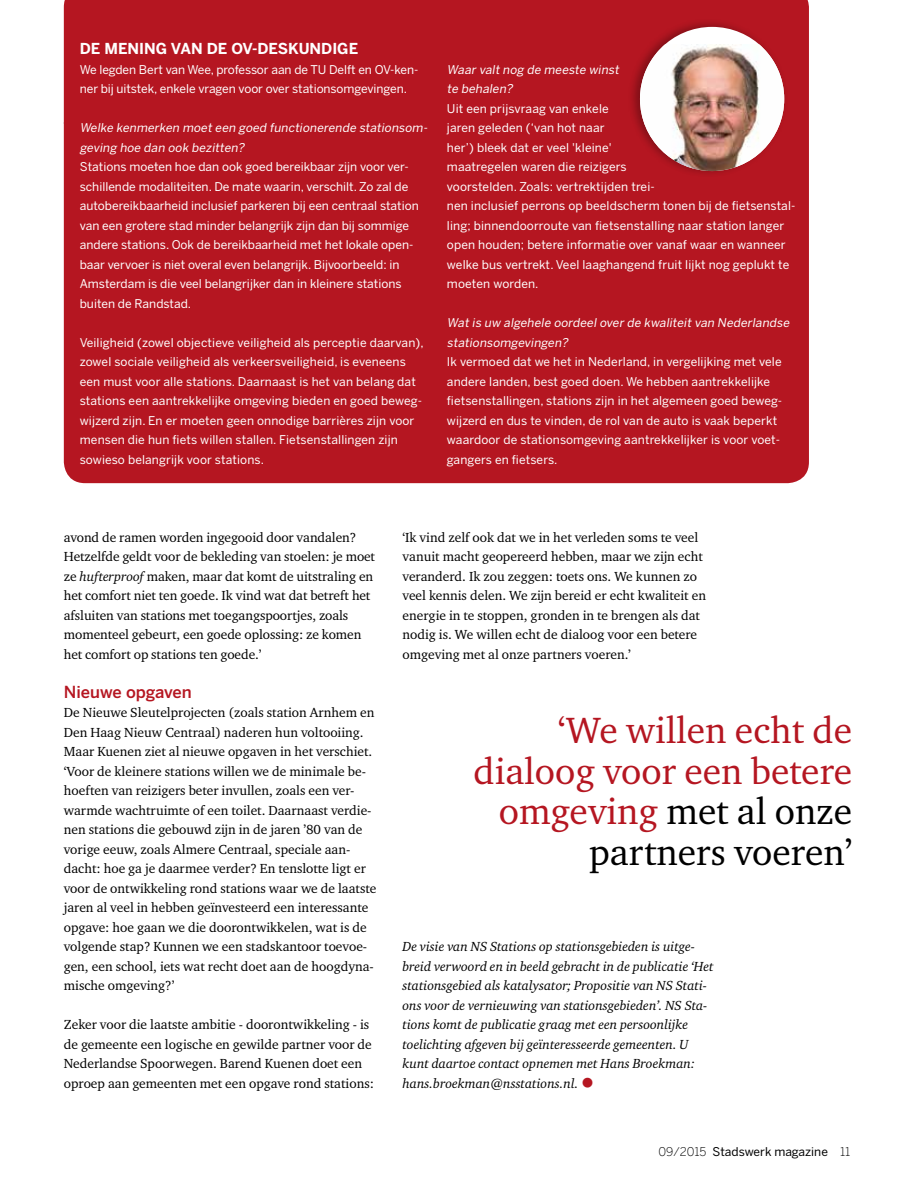
<style>
.page{position:relative;width:915px;height:1191px;background:#fff}
.page>*{position:absolute;margin:0;border:0;box-sizing:border-box;transform-origin:0 0}
.t1{font:37.5px/40.5px "Charter ITC Std";color:#b51621;text-align:right}
.t2{font:500 16.5px "Benton Sans";color:#b51621}
.t3{font:700 15px "Benton Sans";color:#fff}
.t4{font:13.5px/19.5px "Charter ITC Std";color:#000}
.t5{font:italic 13.5px/19.5px "Charter ITC Std";color:#000}
.t6{font:12px/19.5px "Benton Sans";letter-spacing:.01em;color:#fff}
.t7{font:italic 12px/19.5px "Benton Sans";color:#fff}
.t8{font:12px "Benton Sans";color:#000}
.s1{font-style:italic}
.s2{color:#000}
.s3{font-family:"Tahoma";font-style:normal;font-size:28.5px;color:#b51621}
.s4{font-weight:300}
</style>
<div class="page">
<div style="left:64px;top:0;width:744px;height:483px;background:#b51621"></div>
<div style="left:627px;top:18px;width:160px;height:160px;background:#000;opacity:.3"></div>
<div style="left:639px;top:27px;width:145px;height:144px;background:#fff;border-radius:50%"></div>
<img style="left:639px;top:44px;width:145px;height:127px">
<p class="t3" style="left:80px;top:40px;width:280px">DE MENING VAN DE OV-DESKUNDIGE</p>
<p class="t6" style="left:80px;top:59px;width:340px">We legden Bert van Wee, professor aan de TU Delft en OV-ken&shy;ner bij uitstek, enkele vragen voor over stationsomgevingen.</p>
<p class="t7" style="left:80px;top:118px;width:351px">Welke kenmerken moet een goed functionerende stationsom&shy;geving hoe dan ook bezitten?</p>
<p class="t6" style="left:80px;top:157px;width:340px">Stations moeten hoe dan ook goed bereikbaar zijn voor ver&shy;schillende modaliteiten. De mate waarin, verschilt. Zo zal de autobereikbaarheid inclusief parkeren bij een centraal station van een grotere stad minder belangrijk zijn dan bij sommige andere stations. Ook de bereikbaarheid met het lokale open&shy;baar vervoer is niet overal even belangrijk. Bijvoorbeeld: in Amsterdam is die veel belangrijker dan in kleinere stations buiten de Randstad.</p>
<p class="t6" style="left:80px;top:332px;width:345px">Veiligheid (zowel objectieve veiligheid als perceptie daarvan), zowel sociale veiligheid als verkeersveiligheid, is eveneens een must voor alle stations. Daarnaast is het van belang dat stations een aantrekkelijke omgeving bieden en goed beweg&shy;wijzerd zijn. En er moeten geen onnodige barrières zijn voor mensen die hun fiets willen stallen. Fietsenstallingen zijn sowieso belangrijk voor stations.</p>
<p class="t7" style="left:447px;top:59px;width:175px">Waar valt nog de meeste winst te behalen?</p>
<p class="t6" style="left:447px;top:98px;width:350px">Uit een prijsvraag van enkele<br>jaren geleden (‘van hot naar<br>her’) bleek dat er veel 'kleine'<br>maatregelen waren die reizigers<br>voorstelden. Zoals: vertrektijden trei-<br>nen inclusief perrons op beeldscherm tonen bij de fietsenstal&shy;ling; binnendoorroute van fietsenstalling naar station langer open houden; betere informatie over vanaf waar en wanneer welke bus vertrekt. Veel laaghangend fruit lijkt nog geplukt te moeten worden.</p>
<p class="t7" style="left:447px;top:313px;width:346px">Wat is uw algehele oordeel over de kwaliteit van Nederlandse stationsomgevingen?</p>
<p class="t6" style="left:447px;top:352px;width:337px">Ik vermoed dat we het in Nederland, in vergelijking met vele andere landen, best goed doen. We hebben aantrekkelijke fietsenstallingen, stations zijn in het algemeen goed beweg&shy;wijzerd en dus te vinden, de rol van de auto is vaak beperkt waardoor de stationsomgeving aantrekkelijker is voor voet&shy;gangers en fietsers.</p>
<p class="t4" style="left:64px;top:527px;width:313px">avond de ramen worden ingegooid door vandalen?<br>Hetzelfde geldt voor de bekleding van stoelen: je moet ze <span class="s1">hufterproof</span> maken, maar dat komt de uitstraling en het comfort niet ten goede. Ik vind wat dat betreft het afsluiten van stations met toegangspoortjes, zoals momenteel gebeurt, een goede oplossing: ze komen het comfort op stations ten goede.’</p>
<h2 class="t2" style="left:64px;top:682px;width:129px">Nieuwe opgaven</h2>
<p class="t4" style="left:64px;top:702px;width:314px">De Nieuwe Sleutelprojecten (zoals station Arnhem en Den Haag Nieuw Centraal) naderen hun voltooiing.<br>Maar Kuenen ziet al nieuwe opgaven in het verschiet. ‘Voor de kleinere stations willen we de minimale be&shy;hoeften van reizigers beter invullen, zoals een ver&shy;warmde wachtruimte of een toilet. Daarnaast verdie&shy;nen stations die gebouwd zijn in de jaren ’80 van de vorige eeuw, zoals Almere Centraal, speciale aan&shy;dacht: hoe ga je daarmee verder? En tenslotte ligt er voor de ontwikkeling rond stations waar we de laatste jaren al veel in hebben geïnvesteerd een interessante opgave: hoe gaan we die doorontwikkelen, wat is de volgende stap? Kunnen we een stadskantoor toevoe&shy;gen, een school, iets wat recht doet aan de hoogdyna&shy;mische omgeving?’</p>
<p class="t4" style="left:64px;top:1014px;width:311px">Zeker voor die laatste ambitie - doorontwikkeling - is de gemeente een logische en gewilde partner voor de Nederlandse Spoorwegen. Barend Kuenen doet een oproep aan gemeenten met een opgave rond stations:</p>
<p class="t4" style="left:402px;top:527px;width:305px">‘Ik vind zelf ook dat we in het verleden soms te veel vanuit macht geopereerd hebben, maar we zijn echt veranderd. Ik zou zeggen: toets ons. We kunnen zo veel kennis delen. We zijn bereid er echt kwaliteit en energie in te stoppen, gronden in te brengen als dat nodig is. We willen echt de dialoog voor een betere omgeving met al onze partners voeren.’</p>
<h1 class="t1" style="left:473px;top:709px;width:380px">‘We willen echt de dialoog voor een betere omgeving <span class="s2">met al onze partners voeren’</span></h1>
<p class="t5" style="left:402px;top:936px;width:312px">De visie van NS Stations op stationsgebieden is uitge&shy;breid verwoord en in beeld gebracht in de publicatie ‘Het stationsgebied als katalysator; Propositie van NS Stati&shy;ons voor de vernieuwing van stationsgebieden’. NS Sta&shy;tions komt de publicatie graag met een persoonlijke toelichting afgeven bij geïnteresseerde gemeenten. U kunt daartoe contact opnemen met Hans Broekman: hans.broekman@nsstations.nl. <span class="s3">•</span></p>
<p class="t8" style="left:658px;top:1144px;width:193px"><span class="s4">09/2015</span> Stadswerk magazine <span class="s4">11</span></p>
</div>
